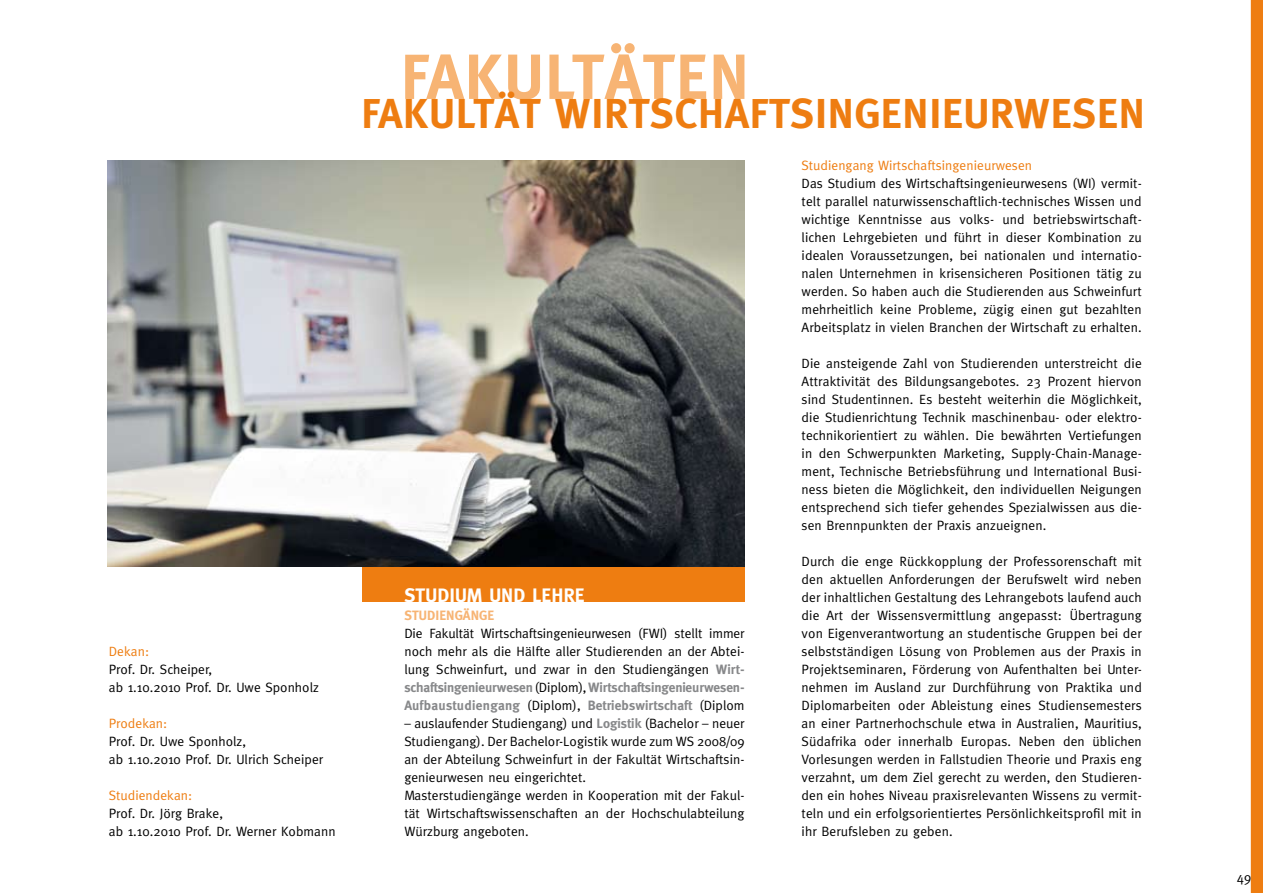
<style>
.page{position:relative;width:1263px;height:893px;background:#fff}
.page>*{position:absolute;margin:0;border:0;box-sizing:border-box;transform-origin:0 0}
.t1{font:700 63.75px "Meta";letter-spacing:.02em;color:#f7b474}
.t2{font:700 41.85px "Meta";letter-spacing:.02em;color:#ee7d11}
.t3{font:700 19.5px "Meta";letter-spacing:.005em;color:#fff}
.t4{font:13.5px/18px "Meta";letter-spacing:.005em;color:#000}
.s1{color:#ee7d11}
.s2{font-weight:700;color:#f7b474}
.s3{font-weight:700;color:#87888a}
</style>
<div class="page">
<div style="left:1251px;top:0;width:12px;height:893px;background:#ee7d11"></div>
<div style="left:362px;top:566px;width:382px;height:35px;background:#ee7d11"></div>
<img style="left:108px;top:161px;width:636px;height:405px">
<p class="t4" style="left:109px;top:642px;width:212px"><span class="s1">Dekan:<br></span>Prof. Dr. Scheiper,<br>ab 1.10.2010 Prof. Dr. Uwe Sponholz</p>
<p class="t4" style="left:109px;top:714px;width:216px"><span class="s1">Prodekan:<br></span>Prof. Dr. Uwe Sponholz,<br>ab 1.10.2010 Prof. Dr. Ulrich Scheiper</p>
<p class="t4" style="left:109px;top:786px;width:228px"><span class="s1">Studiendekan:<br></span>Prof. Dr. Jörg Brake,<br>ab 1.10.2010 Prof. Dr. Werner Kobmann</p>
<p class="t1" style="left:401px;top:40px;width:350px">FAKULTÄTEN</p>
<p class="t2" style="left:361px;top:89px;width:785px">FAKULTÄT WIRTSCHAFTSINGENIEURWESEN</p>
<p class="t3" style="left:404px;top:584px;width:182px">STUDIUM UND LEHRE</p>
<p class="t4" style="left:404px;top:606px;width:342px"><span class="s2">STUDIENGÄNGE<br></span>Die Fakultät Wirtschaftsingenieurwesen (FWI) stellt immer noch mehr als die Hälfte aller Studierenden an der Abtei&shy;lung Schweinfurt, und zwar in den Studiengängen <span class="s3">Wirt&shy;schaftsingenieurwesen</span> (Diplom), <span class="s3">Wirtschaftsingenieurwesen-Aufbaustudiengang</span> (Diplom), <span class="s3">Betriebswirtschaft</span> (Diplom</p>
<p class="t4" style="left:404px;top:714px;width:342px">– auslaufender Studiengang) und <span class="s3">Logistik</span> (Bachelor – neuer Studiengang). Der Bachelor-Logistik wurde zum WS 2008/09 an der Abteilung Schweinfurt in der Fakultät Wirtschaftsin&shy;genieurwesen neu eingerichtet.<br>Masterstudiengänge werden in Kooperation mit der Fakul&shy;tät Wirtschaftswissenschaften an der Hochschulabteilung Würzburg angeboten.</p>
<p class="t4" style="left:801px;top:156px;width:342px"><span class="s1">Studiengang Wirtschaftsingenieurwesen<br></span>Das Studium des Wirtschaftsingenieurwesens (WI) vermit&shy;telt parallel naturwissenschaftlich-technisches Wissen und wichtige Kenntnisse aus volks- und betriebswirtschaft&shy;lichen Lehrgebieten und führt in dieser Kombination zu idealen Voraussetzungen, bei nationalen und internatio&shy;nalen Unternehmen in krisensicheren Positionen tätig zu werden. So haben auch die Studierenden aus Schweinfurt mehrheitlich keine Probleme, zügig einen gut bezahlten Arbeitsplatz in vielen Branchen der Wirtschaft zu erhalten.</p>
<p class="t4" style="left:801px;top:354px;width:342px;text-align:justify">Die ansteigende Zahl von Studierenden unterstreicht die Attraktivität des Bildungsangebotes. 23 Prozent hiervon sind Studentinnen. Es besteht weiterhin die Möglichkeit, die Studienrichtung Technik maschinenbau- oder elektro&shy;technikorientiert zu wählen. Die bewährten Vertiefungen in den Schwerpunkten Marketing, Supply-Chain-Manage&shy;ment, Technische Betriebsführung und International Busi&shy;ness bieten die Möglichkeit, den individuellen Neigungen entsprechend sich tiefer gehendes Spezialwissen aus die&shy;sen Brennpunkten der Praxis anzueignen.</p>
<p class="t4" style="left:801px;top:552px;width:342px;text-align:justify">Durch die enge Rückkopplung der Professorenschaft mit den aktuellen Anforderungen der Berufswelt wird neben der inhaltlichen Gestaltung des Lehrangebots laufend auch die Art der Wissensvermittlung angepasst: Übertragung von Eigenverantwortung an studentische Gruppen bei der selbstständigen Lösung von Problemen aus der Praxis in Projektseminaren, Förderung von Aufenthalten bei Unter&shy;nehmen im Ausland zur Durchführung von Praktika und Diplomarbeiten oder Ableistung eines Studiensemesters an einer Partnerhochschule etwa in Australien, Mauritius, Südafrika oder innerhalb Europas. Neben den üblichen Vorlesungen werden in Fallstudien Theorie und Praxis eng verzahnt, um dem Ziel gerecht zu werden, den Studieren&shy;den ein hohes Niveau praxisrelevanten Wissens zu vermit&shy;teln und ein erfolgsorientiertes Persönlichkeitsprofil mit in ihr Berufsleben zu geben.</p>
<p class="t4" style="left:1237px;top:869px;width:16px">49</p>
</div>
